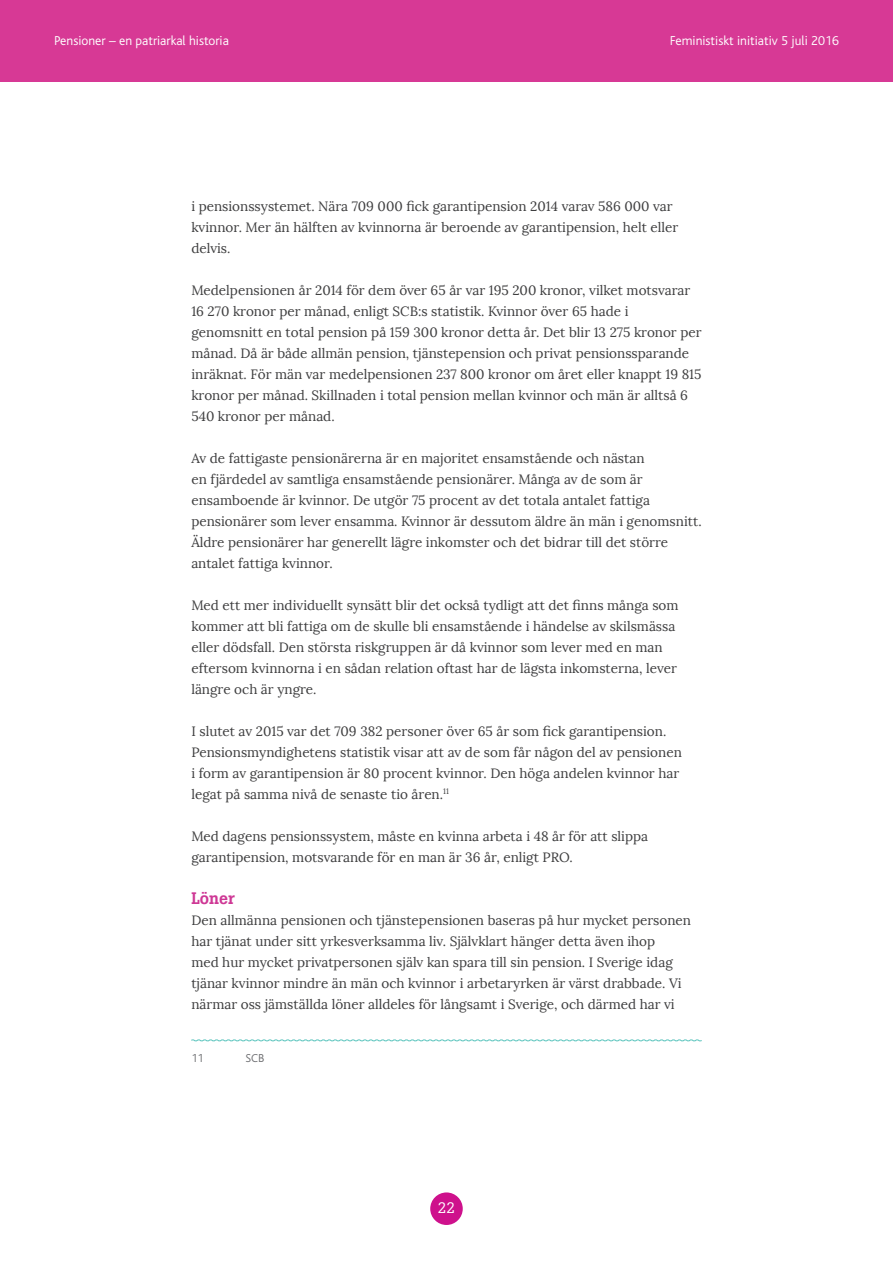
<style>
.page{position:relative;width:893px;height:1263px;background:#fff}
.page>*{position:absolute;margin:0;border:0;box-sizing:border-box;transform-origin:0 0}
.t1{font:500 16.5px "Boton BQ";color:#ce3895}
.t2{font:15px "Boton BQ";color:#fff}
.t3{font:13.5px/21px "Lora";color:#3e3e3f}
.t4{font:300 13.5px "Bliss";color:#fff}
.t5{font:300 12px "Bliss";color:#6c6d70}
</style>
<div class="page">
<div style="left:0;top:0;width:893px;height:81px;background:#d73995"></div>
<div style="left:430px;top:1192px;width:33px;height:33px;background:#ce118c;border-radius:50%"></div>
<svg style="left:191px;top:1039px;width:511px;height:3px"></svg>
<p class="t4" style="left:54px;top:34px;width:176px">Pensioner – en patriarkal historia</p>
<p class="t4" style="left:670px;top:34px;width:171px">Feministiskt initiativ 5 juli 2016</p>
<p class="t3" style="left:191px;top:195px;width:489px">i pensionssystemet. Nära 709 000 fick garantipension 2014 varav 586 000 var kvinnor. Mer än hälften av kvinnorna är beroende av garantipension, helt eller delvis.</p>
<p class="t3" style="left:191px;top:279px;width:512px">Medelpensionen år 2014 för dem över 65 år var 195 200 kronor, vilket motsvarar 16 270 kronor per månad, enligt SCB:s statistik. Kvinnor över 65 hade i genomsnitt en total pension på 159 300 kronor detta år. Det blir 13 275 kronor per månad. Då är både allmän pension, tjänstepension och privat pensionssparande inräknat. För män var medelpensionen 237 800 kronor om året eller knappt 19 815 kronor per månad. Skillnaden i total pension mellan kvinnor och män är alltså 6<br>540 kronor per månad.</p>
<p class="t3" style="left:191px;top:447px;width:512px">Av de fattigaste pensionärerna är en majoritet ensamstående och nästan<br>en fjärdedel av samtliga ensamstående pensionärer. Många av de som är ensamboende är kvinnor. De utgör 75 procent av det totala antalet fattiga pensionärer som lever ensamma. Kvinnor är dessutom äldre än män i genomsnitt.<br>Äldre pensionärer har generellt lägre inkomster och det bidrar till det större antalet fattiga kvinnor.</p>
<p class="t3" style="left:191px;top:594px;width:489px">Med ett mer individuellt synsätt blir det också tydligt att det finns många som kommer att bli fattiga om de skulle bli ensamstående i händelse av skilsmässa eller dödsfall. Den största riskgruppen är då kvinnor som lever med en man eftersom kvinnorna i en sådan relation oftast har de lägsta inkomsterna, lever längre och är yngre.</p>
<p class="t3" style="left:191px;top:720px;width:492px">I slutet av 2015 var det 709 382 personer över 65 år som fick garantipension.<br>Pensionsmyndighetens statistik visar att av de som får någon del av pensionen i form av garantipension är 80 procent kvinnor. Den höga andelen kvinnor har legat på samma nivå de senaste tio åren.<sup>11</sup></p>
<p class="t3" style="left:191px;top:825px;width:458px">Med dagens pensionssystem, måste en kvinna arbeta i 48 år för att slippa garantipension, motsvarande för en man är 36 år, enligt PRO.</p>
<p class="t1" style="left:191px;top:889px;width:45px">Löner</p>
<p class="t3" style="left:191px;top:909px;width:501px">Den allmänna pensionen och tjänstepensionen baseras på hur mycket personen har tjänat under sitt yrkesverksamma liv. Självklart hänger detta även ihop<br>med hur mycket privatpersonen själv kan spara till sin pension. I Sverige idag tjänar kvinnor mindre än män och kvinnor i arbetaryrken är värst drabbade. Vi närmar oss jämställda löner alldeles för långsamt i Sverige, och därmed har vi</p>
<p class="t5" style="left:191px;top:1051px;width:14px">11</p>
<p class="t5" style="left:245px;top:1051px;width:21px">SCB</p>
<p class="t2" style="left:438px;top:1198px;width:19px">22</p>
</div>
